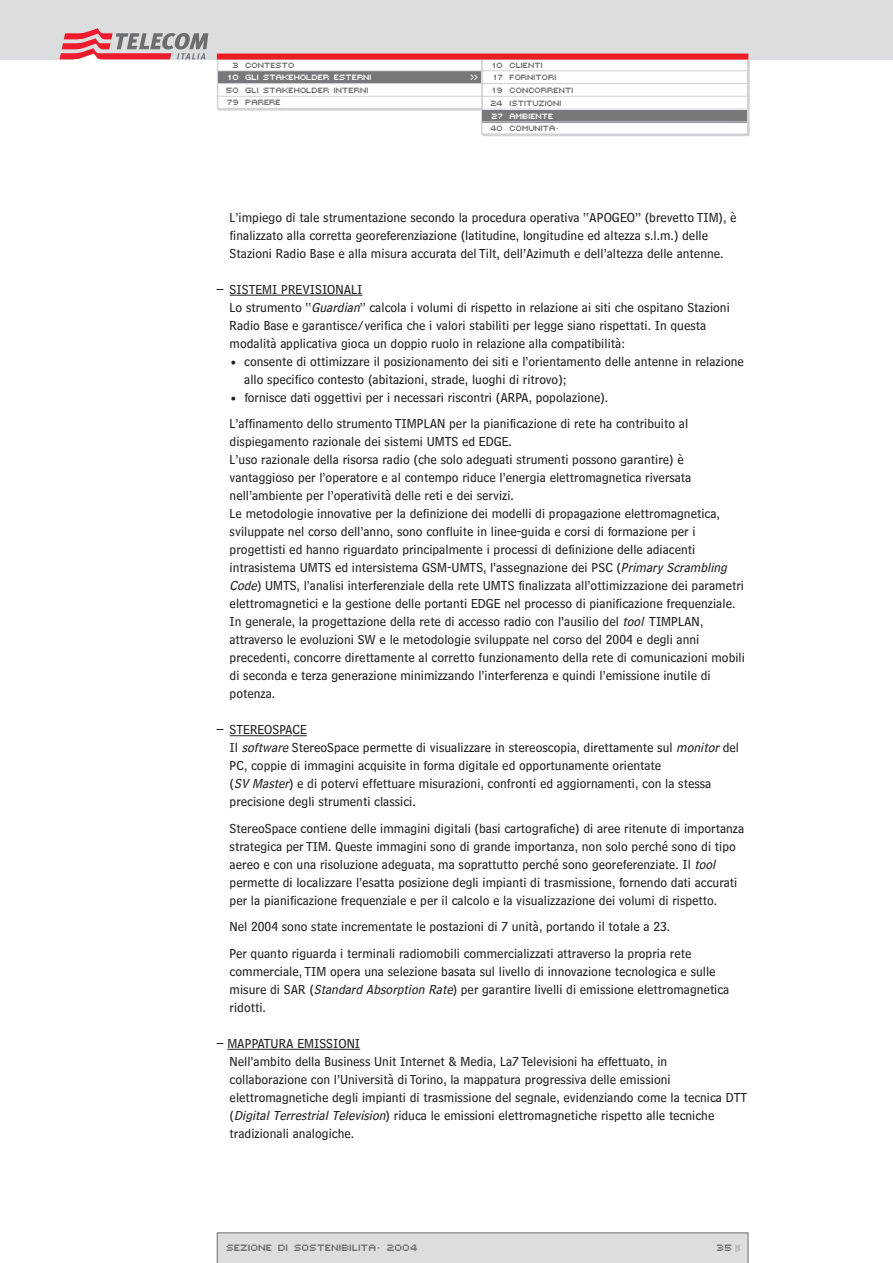
<style>
.page{position:relative;width:893px;height:1263px;background:#fff}
.page>*{position:absolute;margin:0;border:0;box-sizing:border-box;transform-origin:0 0}
.t1{font:13.5px/18px "Bell Centennial Sub Caption";color:#231f20}
.t2{font:9px "MINI7 Tight";color:#6c6d70}
.t3{font:7.5px/12.5px "MINI7 Tight";letter-spacing:-.015em;color:#6c6d70}
.t4{font:7.5px "MINI7 Tight";letter-spacing:-.015em;color:#fff}
.s1{font-style:italic}
</style>
<div class="page">
<svg style="left:217px;top:1232px;width:531px;height:31px;background:#d8d9db"></svg>
<hr style="left:230px;top:295px;width:133px;height:1px;background:#231f20">
<hr style="left:230px;top:735px;width:56px;height:1px;background:#231f20">
<svg style="left:285px;top:735px;width:22px;height:1px"></svg>
<hr style="left:227px;top:1049px;width:32px;height:1px;background:#231f20">
<hr style="left:264px;top:1049px;width:96px;height:1px;background:#231f20">
<div style="left:482px;top:59px;width:268px;height:77px;border:2px solid #d1d2d4"></div>
<div style="left:218px;top:59px;width:266px;height:52px;border:2px solid #d1d2d4"></div>
<div style="left:482px;top:59px;width:266px;height:75px;background:#fff"></div>
<div style="left:481px;top:58px;width:267px;height:77px;border:2px solid #d1d2d4"></div>
<div style="left:483px;top:110px;width:264px;height:12px;background:#76787b"></div>
<div style="left:218px;top:59px;width:264px;height:50px;background:#fff"></div>
<div style="left:217px;top:58px;width:266px;height:51px;border:2px solid #d1d2d4"></div>
<div style="left:218px;top:71px;width:263px;height:13px;background:#76787b"></div>
<div style="left:0;top:0;width:893px;height:60px;background:#dcdddf"></div>
<div style="left:217px;top:54px;width:531px;height:6px;background:#ee1d23"></div>
<hr style="left:217px;top:70px;width:266px;height:1px;background:#d1d2d4">
<hr style="left:481px;top:70px;width:266px;height:1px;background:#d1d2d4">
<hr style="left:481px;top:83px;width:266px;height:1px;background:#d1d2d4">
<hr style="left:481px;top:96px;width:266px;height:1px;background:#d1d2d4">
<hr style="left:481px;top:109px;width:266px;height:1px;background:#d1d2d4">
<hr style="left:481px;top:121px;width:266px;height:1px;background:#d1d2d4">
<hr style="left:217px;top:83px;width:266px;height:1px;background:#d1d2d4">
<hr style="left:217px;top:96px;width:266px;height:1px;background:#d1d2d4">
<svg style="left:60px;top:28px;width:148px;height:32px"></svg>
<p class="t3" style="left:232px;top:59px;width:64px">3 CONTESTO</p>
<p class="t4" style="left:228px;top:73px;width:145px">10 GLI STAKEHOLDER ESTERNI</p>
<p class="t4" style="left:470px;top:73px;width:9px">&gt;&gt;</p>
<p class="t3" style="left:225px;top:84px;width:144px">50 GLI STAKEHOLDER INTERNI<br>79 PARERE</p>
<p class="t3" style="left:492px;top:59px;width:52px">10 CLIENTI</p>
<p class="t3" style="left:493px;top:72px;width:65px">17 FORNITORI</p>
<p class="t3" style="left:492px;top:84px;width:83px">19 CONCORRENTI</p>
<p class="t3" style="left:490px;top:97px;width:73px">24 ISTITUZIONI</p>
<p class="t4" style="left:491px;top:112px;width:64px">27 AMBIENTE</p>
<p class="t3" style="left:490px;top:123px;width:71px">40 COMUNITA’</p>
<p class="t1" style="left:230px;top:210px;width:508px">L’impiego di tale strumentazione secondo la procedura operativa “APOGEO” (brevetto TIM), è finalizzato alla corretta georeferenziazione (latitudine, longitudine ed altezza s.l.m.) delle<br>Stazioni Radio Base e alla misura accurata del Tilt, dell’Azimuth e dell’altezza delle antenne.</p>
<p class="t1" style="left:230px;top:282px;width:502px;text-indent:-13px">– SISTEMI PREVISIONALI<br>Lo strumento “<span class="s1">Guardian</span>” calcola i volumi di rispetto in relazione ai siti che ospitano Stazioni Radio Base e garantisce/verifica che i valori stabiliti per legge siano rispettati. In questa modalità applicativa gioca un doppio ruolo in relazione alla compatibilità:</p>
<p class="t1" style="left:244px;top:354px;width:501px;text-indent:-15px">• consente di ottimizzare il posizionamento dei siti e l’orientamento delle antenne in relazione allo specifico contesto (abitazioni, strade, luoghi di ritrovo);</p>
<p class="t1" style="left:230px;top:385px;width:460px;line-height:26.5px">• fornisce dati oggettivi per i necessari riscontri (ARPA, popolazione).<br>L’affinamento dello strumento TIMPLAN per la pianificazione di rete ha contribuito al</p>
<p class="t1" style="left:230px;top:434px;width:517px">dispiegamento razionale dei sistemi UMTS ed EDGE.<br>L’uso razionale della risorsa radio (che solo adeguati strumenti possono garantire) è vantaggioso per l’operatore e al contempo riduce l’energia elettromagnetica riversata nell’ambiente per l’operatività delle reti e dei servizi.<br>Le metodologie innovative per la definizione dei modelli di propagazione elettromagnetica, sviluppate nel corso dell’anno, sono confluite in linee-guida e corsi di formazione per i progettisti ed hanno riguardato principalmente i processi di definizione delle adiacenti intrasistema UMTS ed intersistema GSM-UMTS, l’assegnazione dei PSC (<span class="s1">Primary Scrambling Code</span>) UMTS, l’analisi interferenziale della rete UMTS finalizzata all’ottimizzazione dei parametri elettromagnetici e la gestione delle portanti EDGE nel processo di pianificazione frequenziale.<br>In generale, la progettazione della rete di accesso radio con l’ausilio del <span class="s1">tool</span> TIMPLAN, attraverso le evoluzioni SW e le metodologie sviluppate nel corso del 2004 e degli anni precedenti, concorre direttamente al corretto funzionamento della rete di comunicazioni mobili di seconda e terza generazione minimizzando l’interferenza e quindi l’emissione inutile di potenza.</p>
<p class="t1" style="left:230px;top:722px;width:511px;text-indent:-13px">– STEREOSPACE<br>Il <span class="s1">software</span> StereoSpace permette di visualizzare in stereoscopia, direttamente sul <span class="s1">monitor</span>del PC, coppie di immagini acquisite in forma digitale ed opportunamente orientate<br>(<span class="s1">SV Master</span>) e di potervi effettuare misurazioni, confronti ed aggiornamenti, con la stessa precisione degli strumenti classici.</p>
<p class="t1" style="left:230px;top:821px;width:516px">StereoSpace contiene delle immagini digitali (basi cartografiche) di aree ritenute di importanza strategica per TIM. Queste immagini sono di grande importanza, non solo perché sono di tipo aereo e con una risoluzione adeguata, ma soprattutto perché sono georeferenziate. Il <span class="s1">tool </span>permette di localizzare l’esatta posizione degli impianti di trasmissione, fornendo dati accurati per la pianificazione frequenziale e per il calcolo e la visualizzazione dei volumi di rispetto.</p>
<p class="t1" style="left:230px;top:915px;width:463px;line-height:26.5px">Nel 2004 sono state incrementate le postazioni di 7 unità, portando il totale a 23.<br>Per quanto riguarda i terminali radiomobili commercializzati attraverso la propria rete</p>
<p class="t1" style="left:230px;top:964px;width:501px">commerciale, TIM opera una selezione basata sul livello di innovazione tecnologica e sulle misure di SAR (<span class="s1">Standard Absorption Rate</span>) per garantire livelli di emissione elettromagnetica ridotti.</p>
<p class="t1" style="left:230px;top:1036px;width:519px;text-indent:-13px">– MAPPATURA EMISSIONI<br>Nell’ambito della Business Unit Internet &amp; Media, La7 Televisioni ha effettuato, in collaborazione con l’Università di Torino, la mappatura progressiva delle emissioni elettromagnetiche degli impianti di trasmissione del segnale, evidenziando come la tecnica DTT (<span class="s1">Digital Terrestrial Television</span>) riduca le emissioni elettromagnetiche rispetto alle tecniche tradizionali analogiche.</p>
<p class="t2" style="left:225px;top:1243px;width:193px">SEZIONE DI SOSTENIBILITA’ 2004</p>
<p class="t2" style="left:716px;top:1243px;width:17px">35</p>
</div>
